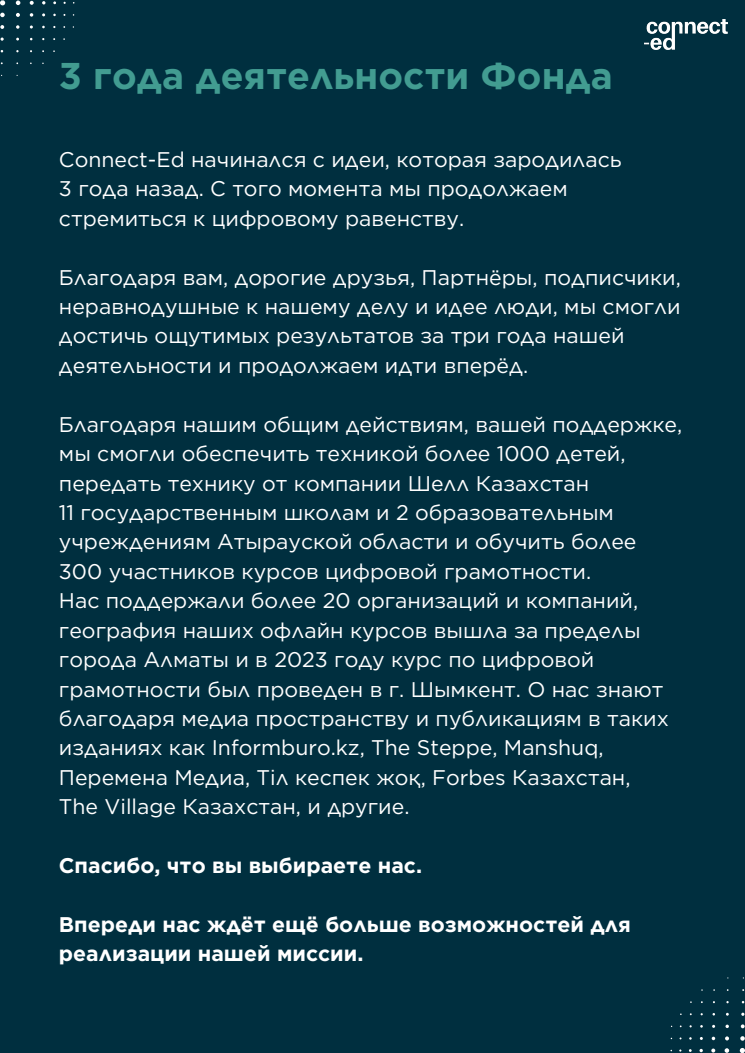
<style>
.page{position:relative;width:745px;height:1053px;background:#fff}
.page>*{position:absolute;margin:0;border:0;box-sizing:border-box;transform-origin:0 0}
.t1{font:700 37.2px "Gotham";color:#429c91}
.t2{font:21.2px/29.4px "Gotham";color:#fff}
.t3{font:700 21.2px/29.4px "Gotham";color:#fff}
</style>
<div class="page">
<div style="left:0;top:0;width:744px;height:1052px;background:#002f3f"></div>
<svg style="left:0;top:0;width:74px;height:76px"></svg>
<svg style="left:670px;top:977px;width:74px;height:75px"></svg>
<img style="left:644px;top:20px;width:83px;height:29px">
<h1 class="t1" style="left:59px;top:54px;width:555px">3 года деятельности Фонда</h1>
<p class="t2" style="left:59px;top:144px;width:564px">Connect-Ed начинался с идеи, которая зародилась<br>3 года назад. С того момента мы продолжаем стремиться к цифровому равенству.</p>
<p class="t2" style="left:59px;top:262px;width:623px">Благодаря вам, дорогие друзья, Партнёры, подписчики, неравнодушные к нашему делу и идее люди, мы смогли достичь ощутимых результатов за три года нашей деятельности и продолжаем идти вперёд.</p>
<p class="t2" style="left:59px;top:409px;width:624px">Благодаря нашим общим действиям, вашей поддержке, мы смогли обеспечить техникой более 1000 детей, передать технику от компании Шелл Казахстан<br>11 государственным школам и 2 образовательным учреждениям Атырауской области и обучить более 300 участников курсов цифровой грамотности.<br>Нас поддержали более 20 организаций и компаний, география наших офлайн курсов вышла за пределы города Алматы и в 2023 году курс по цифровой грамотности был проведен в г. Шымкент. О нас знают благодаря медиа пространству и публикациям в таких изданиях как Informburo.kz, The Steppe, Manshuq, Перемена Медиа, Тіл кеспек жоқ, Forbes Казахстан,<br>The Village Казахстан, и другие.</p>
<p class="t3" style="left:59px;top:850px;width:364px">Спасибо, что вы выбираете нас.</p>
<p class="t3" style="left:59px;top:909px;width:573px">Впереди нас ждёт ещё больше возможностей для реализации нашей миссии.</p>
</div>
